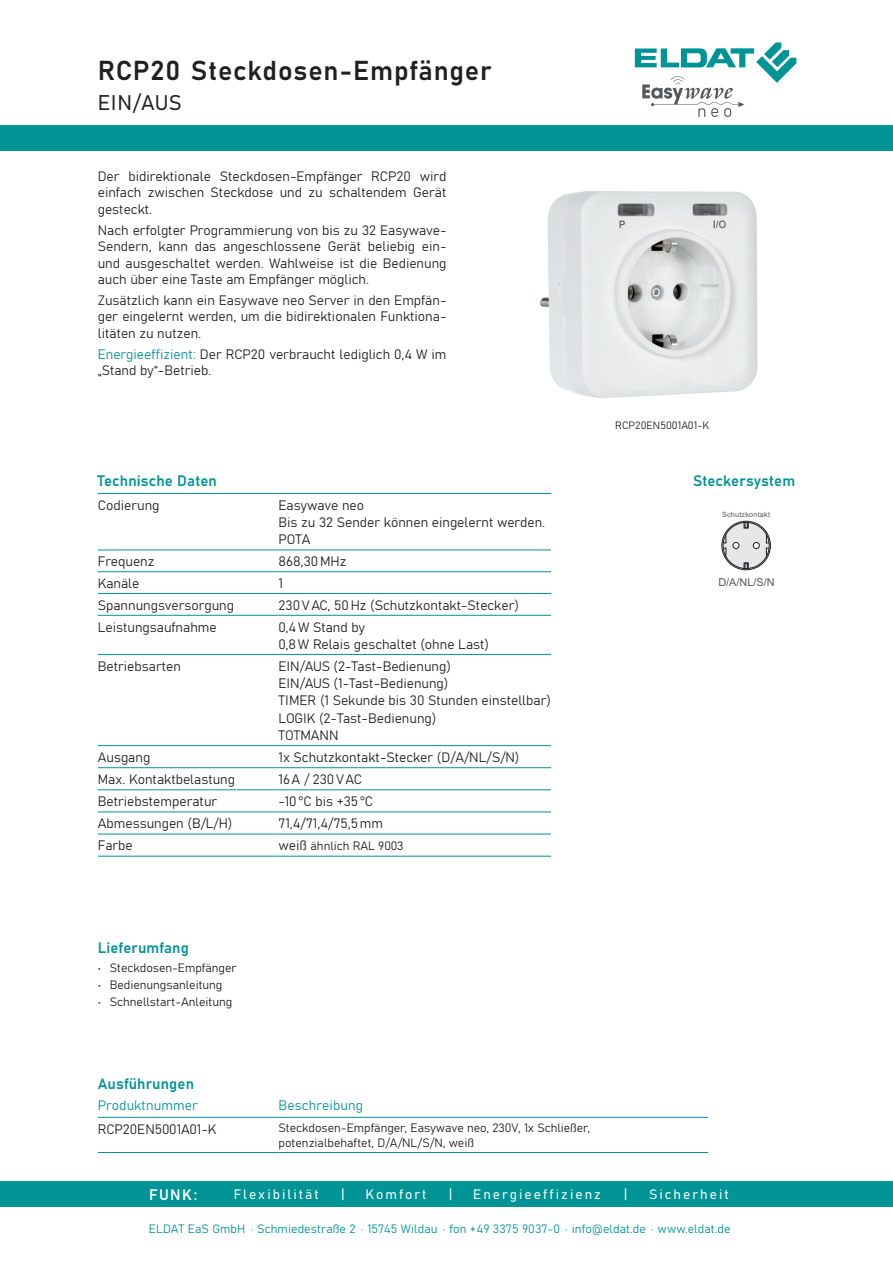
<style>
.page{position:relative;width:893px;height:1263px;background:#fff}
.page>*{position:absolute;margin:0;border:0;box-sizing:border-box;transform-origin:0 0}
.t1{font:27px "Bahnschrift";letter-spacing:.03em;color:#231f20}
.t2{font:21px "Bahnschrift";letter-spacing:.02em;color:#231f20}
.t3{font:15px "Bahnschrift";letter-spacing:.01em;color:#009497}
.t4{font:15px "Bahnschrift";color:#fff}
.t5{font:13.5px/16.5px "Bahnschrift";color:#231f20}
.t6{font:13.5px "Bahnschrift";letter-spacing:.15em;color:#fff}
.t7{font:13.5px "Bahnschrift";letter-spacing:.01em;color:#009497}
.t8{font:12px/15px "Bahnschrift";color:#231f20}
.t9{font:12px "Bahnschrift";letter-spacing:.01em;color:#009497}
.t10{font:10.8px "Arial";color:#57585a}
.t11{font:10.5px "Bahnschrift";letter-spacing:.01em;color:#231f20}
.t12{font:7.2px "Arial";letter-spacing:.03em;color:#57585a}
.s1{color:#009497}
.s2{font-size:13.5px}
</style>
<div class="page">
<div style="left:0;top:1181px;width:893px;height:26px;background:#009497"></div>
<div style="left:0;top:125px;width:893px;height:26px;background:#009497"></div>
<svg style="left:635px;top:43px;width:161px;height:74px"></svg>
<hr style="left:98px;top:493px;width:181px;height:1px;background:#009497">
<hr style="left:279px;top:493px;width:272px;height:1px;background:#009497">
<hr style="left:98px;top:550px;width:181px;height:1px;background:#009497">
<hr style="left:279px;top:550px;width:272px;height:1px;background:#009497">
<hr style="left:98px;top:571px;width:181px;height:1px;background:#009497">
<hr style="left:279px;top:571px;width:272px;height:1px;background:#009497">
<hr style="left:98px;top:593px;width:181px;height:1px;background:#009497">
<hr style="left:279px;top:593px;width:272px;height:1px;background:#009497">
<hr style="left:98px;top:615px;width:181px;height:1px;background:#009497">
<hr style="left:279px;top:615px;width:272px;height:1px;background:#009497">
<hr style="left:98px;top:654px;width:181px;height:1px;background:#009497">
<hr style="left:279px;top:654px;width:272px;height:1px;background:#009497">
<hr style="left:98px;top:745px;width:181px;height:1px;background:#009497">
<hr style="left:279px;top:745px;width:272px;height:1px;background:#009497">
<hr style="left:98px;top:767px;width:181px;height:1px;background:#009497">
<hr style="left:279px;top:767px;width:272px;height:1px;background:#009497">
<hr style="left:98px;top:789px;width:181px;height:1px;background:#009497">
<hr style="left:279px;top:789px;width:272px;height:1px;background:#009497">
<hr style="left:98px;top:812px;width:181px;height:1px;background:#009497">
<hr style="left:279px;top:812px;width:272px;height:1px;background:#009497">
<hr style="left:98px;top:834px;width:181px;height:1px;background:#009497">
<hr style="left:279px;top:834px;width:272px;height:1px;background:#009497">
<hr style="left:98px;top:856px;width:181px;height:1px;background:#009497">
<hr style="left:279px;top:856px;width:272px;height:1px;background:#009497">
<hr style="left:279px;top:1152px;width:429px;height:1px;background:#009497">
<hr style="left:98px;top:1152px;width:181px;height:1px;background:#009497">
<hr style="left:98px;top:1117px;width:181px;height:1px;background:#009497">
<hr style="left:279px;top:1117px;width:429px;height:1px;background:#009497">
<img style="left:540px;top:191px;width:218px;height:207px">
<svg style="left:723px;top:522px;width:46px;height:47px"></svg>
<h1 class="t1" style="left:98px;top:50px;width:395px">RCP20 Steckdosen-Empfänger</h1>
<h2 class="t2" style="left:98px;top:87px;width:85px">EIN/AUS</h2>
<p class="t5" style="left:98px;top:167px;width:350px;text-align:justify">Der bidirektionale Steckdosen-Empfänger RCP20 wird einfach zwischen Steckdose und zu schaltendem Gerät gesteckt.</p>
<p class="t5" style="left:98px;top:221px;width:350px;text-align:justify">Nach erfolgter Programmierung von bis zu 32 Easywave-Sendern, kann das angeschlossene Gerät beliebig ein&shy;und ausgeschaltet werden. Wahlweise ist die Bedienung auch über eine Taste am Empfänger möglich.</p>
<p class="t5" style="left:98px;top:291px;width:350px;text-align:justify">Zusätzlich kann ein Easywave neo Server in den Empfän&shy;ger eingelernt werden, um die bidirektionalen Funktiona&shy;litäten zu nutzen.</p>
<p class="t5" style="left:98px;top:345px;width:350px"><span class="s1">Energieeffizient:</span> Der RCP20 verbraucht lediglich 0,4 W im „Stand by“-Betrieb.</p>
<p class="t11" style="left:615px;top:418px;width:95px">RCP20EN5001A01-K</p>
<p class="t3" style="left:97px;top:469px;width:121px">Technische Daten</p>
<p class="t3" style="left:693px;top:469px;width:104px">Steckersystem</p>
<p class="t5" style="left:98px;top:496px;width:63px">Codierung</p>
<p class="t5" style="left:279px;top:495px;width:268px;line-height:17.4px">Easywave neo<br>Bis zu 32 Sender können eingelernt werden.<br>POTA</p>
<p class="t5" style="left:98px;top:552px;width:58px">Frequenz</p>
<p class="t5" style="left:279px;top:552px;width:69px">868,30 MHz</p>
<p class="t5" style="left:98px;top:574px;width:43px">Kanäle</p>
<p class="t5" style="left:279px;top:574px;width:6px">1</p>
<p class="t5" style="left:98px;top:596px;width:138px">Spannungsversorgung</p>
<p class="t5" style="left:279px;top:596px;width:242px">230 V AC, 50 Hz (Schutzkontakt-Stecker)</p>
<p class="t5" style="left:98px;top:618px;width:120px">Leistungsaufnahme</p>
<p class="t5" style="left:279px;top:617px;width:212px;line-height:17.4px">0,4 W Stand by<br>0,8 W Relais geschaltet (ohne Last)</p>
<p class="t5" style="left:98px;top:657px;width:85px">Betriebsarten</p>
<p class="t5" style="left:279px;top:656px;width:274px;line-height:17.4px">EIN/AUS (2-Tast-Bedienung)<br>EIN/AUS (1-Tast-Bedienung)<br>TIMER (1 Sekunde bis 30 Stunden einstellbar)<br>LOGIK (2-Tast-Bedienung)<br>TOTMANN</p>
<p class="t5" style="left:98px;top:748px;width:54px">Ausgang</p>
<p class="t5" style="left:279px;top:748px;width:242px">1x Schutzkontakt-Stecker (D/A/NL/S/N)</p>
<p class="t5" style="left:98px;top:770px;width:139px">Max. Kontaktbelastung</p>
<p class="t5" style="left:279px;top:770px;width:85px">16 A / 230 V AC</p>
<p class="t5" style="left:98px;top:792px;width:121px">Betriebstemperatur</p>
<p class="t5" style="left:279px;top:792px;width:96px">-10 °C bis +35 °C</p>
<p class="t5" style="left:98px;top:814px;width:136px">Abmessungen (B/L/H)</p>
<p class="t5" style="left:279px;top:814px;width:106px">71,4/71,4/75,5 mm</p>
<p class="t5" style="left:98px;top:836px;width:37px">Farbe</p>
<p class="t8" style="left:279px;top:838px;width:127px"><span class="s2">weiß</span> ähnlich RAL 9003</p>
<p class="t3" style="left:98px;top:937px;width:93px">Lieferumfang</p>
<p class="t8" style="left:98px;top:960px;width:140px">• Steckdosen-Empfänger</p>
<p class="t8" style="left:98px;top:977px;width:126px">• Bedienungsanleitung</p>
<p class="t8" style="left:98px;top:994px;width:136px">• Schnellstart-Anleitung</p>
<p class="t3" style="left:98px;top:1072px;width:98px">Ausführungen</p>
<p class="t7" style="left:98px;top:1095px;width:102px">Produktnummer</p>
<p class="t7" style="left:279px;top:1095px;width:86px">Beschreibung</p>
<p class="t5" style="left:98px;top:1120px;width:120px">RCP20EN5001A01-K</p>
<p class="t8" style="left:279px;top:1120px;width:313px">Steckdosen-Empfänger, Easywave neo, 230V, 1x Schließer, potenzialbehaftet, D/A/NL/S/N, weiß</p>
<p class="t12" style="left:722px;top:509px;width:50px">Schutzkontakt</p>
<p class="t10" style="left:718px;top:575px;width:58px">D/A/NL/S/N</p>
<p class="t4" style="left:149px;top:1183px;width:50px">FUNK:</p>
<p class="t6" style="left:234px;top:1184px;width:87px">Flexibilität</p>
<p class="t6" style="left:341px;top:1184px;width:5px">|</p>
<p class="t6" style="left:365px;top:1184px;width:63px">Komfort</p>
<p class="t6" style="left:449px;top:1184px;width:5px">|</p>
<p class="t6" style="left:473px;top:1184px;width:129px">Energieeffizienz</p>
<p class="t6" style="left:624px;top:1184px;width:5px">|</p>
<p class="t6" style="left:649px;top:1184px;width:81px">Sicherheit</p>
<p class="t9" style="left:149px;top:1220px;width:583px">ELDAT EaS GmbH · Schmiedestraße 2 · 15745 Wildau · fon +49 3375 9037-0 · info@eldat.de · www.eldat.de</p>
</div>
